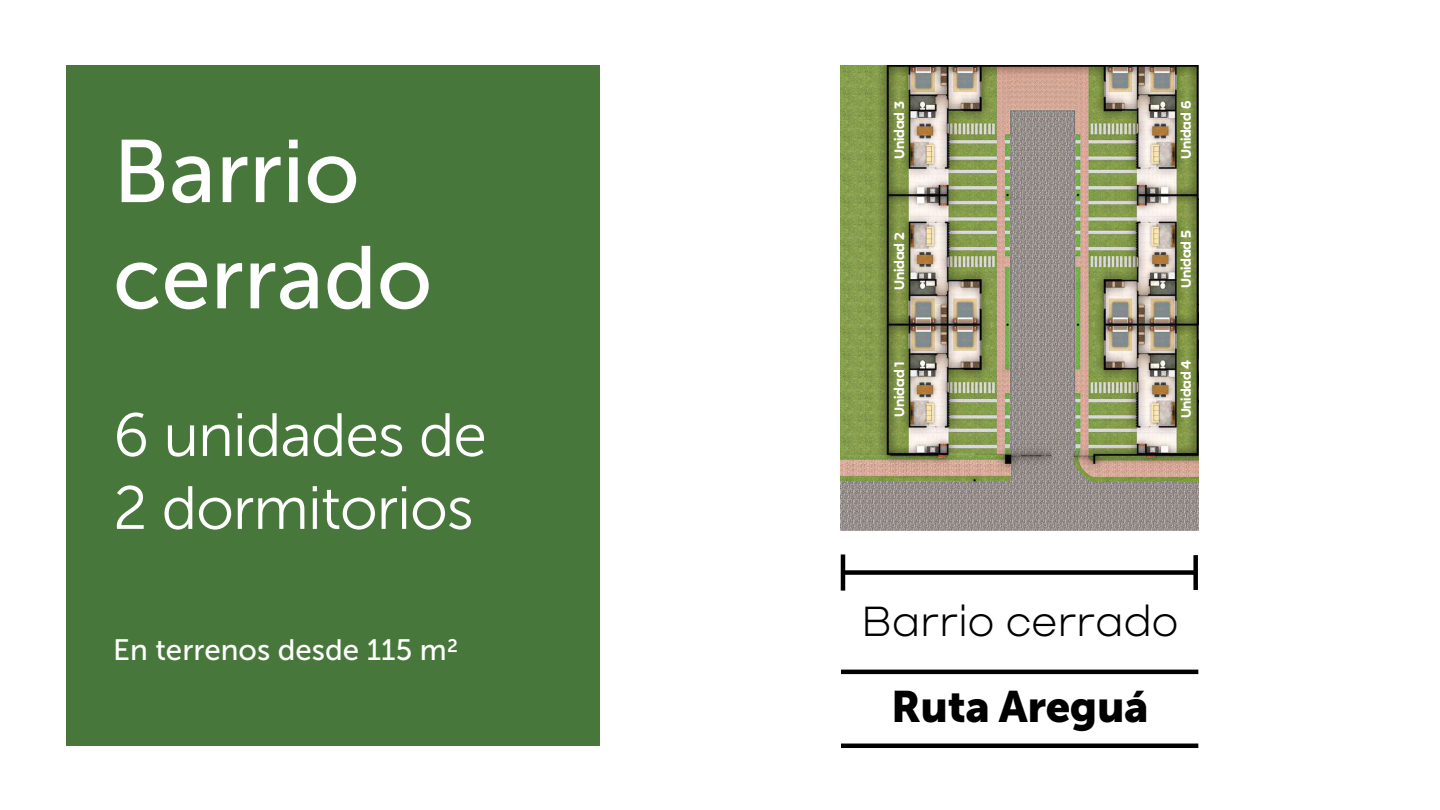
<style>
.page{position:relative;width:1440px;height:810px;background:#fff}
.page>*{position:absolute;margin:0;border:0;box-sizing:border-box;transform-origin:0 0}
.t1{font:88.5px/106.2px "Museo Sans 500";color:#fff}
.t2{font:60.75px/72.9px "Museo Sans 300";letter-spacing:-.02em;color:#fff}
.t3{font:300 43.8px "Nekst";letter-spacing:-.01em;color:#010101}
.t4{font:43.8px "Museo Sans 900";letter-spacing:-.01em;color:#010101}
.t5{font:29.47px "Museo Sans 500";color:#fff}
.t6{font:700 14.17px "Nekst";letter-spacing:-.01em;color:#fff}
</style>
<div class="page">
<div style="left:66px;top:65px;width:534px;height:681px;background:#48773b"></div>
<hr style="left:841px;top:554px;width:4px;height:37px;background:#010101">
<div style="left:843px;top:570px;width:353px;height:5px;background:#010101"></div>
<div style="left:1193px;top:555px;width:5px;height:35px;background:#010101"></div>
<hr style="left:841px;top:670px;width:357px;height:4px;background:#010101">
<hr style="left:841px;top:744px;width:357px;height:4px;background:#010101">
<img style="left:841px;top:65px;width:357px;height:465px">
<h1 class="t1" style="left:113px;top:119px;width:321px">Barrio cerrado</h1>
<h2 class="t2" style="left:113px;top:399px;width:375px">6 unidades de<br>2 dormitorios</h2>
<h3 class="t5" style="left:113px;top:634px;width:347px">En terrenos desde 115 m2</h3>
<p class="t6" style="left:891px;top:159px;width:59px;rotate:-90deg">Unidad 3</p>
<p class="t6" style="left:891px;top:290px;width:59px;rotate:-90deg">Unidad 2</p>
<p class="t6" style="left:891px;top:417px;width:57px;rotate:-90deg">Unidad 1</p>
<p class="t6" style="left:1177px;top:159px;width:60px;rotate:-90deg">Unidad 6</p>
<p class="t6" style="left:1177px;top:288px;width:59px;rotate:-90deg">Unidad 5</p>
<p class="t6" style="left:1177px;top:418px;width:60px;rotate:-90deg">Unidad 4</p>
<h3 class="t3" style="left:861px;top:596px;width:319px">Barrio cerrado</h3>
<h3 class="t4" style="left:891px;top:682px;width:259px">Ruta Areguá</h3>
</div>
